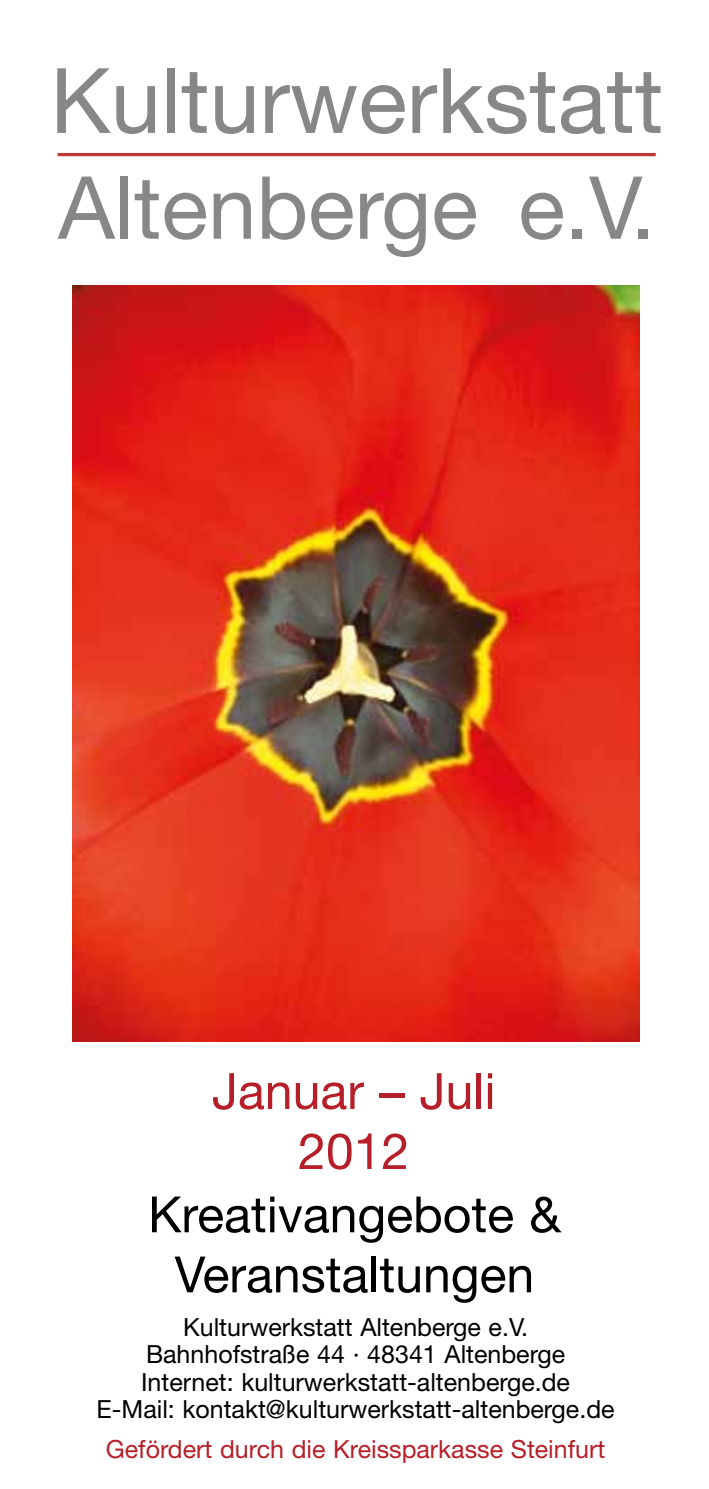
<style>
.page{position:relative;width:709px;height:1489px;background:#fff}
.page>*{position:absolute;margin:0;border:0;box-sizing:border-box;transform-origin:0 0}
.t1{font:90.5px "Helvetica Neue";color:#878787}
.t2{font:87px "Helvetica Neue";color:#878787}
.t3{font:50px/60px "Helvetica Neue";color:#000;text-align:center}
.t4{font:50px/60px "Helvetica Neue";color:#b61f29;text-align:center}
.t5{font:25px/27.5px "Helvetica Neue";color:#000;text-align:center}
.t6{font:25px "Helvetica Neue";color:#b61f29}
</style>
<div class="page">
<hr style="left:58px;top:153px;width:597px;height:3px;background:#bd3736">
<img style="left:73px;top:285px;width:567px;height:756px">
<h1 class="t1" style="left:50px;top:47px;width:614px">Kulturwerkstatt</h1>
<h2 class="t2" style="left:58px;top:156px;width:598px">Altenberge e.V.</h2>
<h3 class="t4" style="left:212px;top:1060px;width:285px">Januar – Juli<br>2012</h3>
<h3 class="t3" style="left:148px;top:1183px;width:414px">Kreativangebote &amp;<br>Veranstaltungen</h3>
<p class="t5" style="left:97px;top:1312px;width:519px">Kulturwerkstatt Altenberge e.V.<br>Bahnhofstraße 44 · 48341 Altenberge<br>Internet: kulturwerkstatt-altenberge.de<br>E-Mail: kontakt@kulturwerkstatt-altenberge.de</p>
<p class="t6" style="left:106px;top:1434px;width:501px">Gefördert durch die Kreissparkasse Steinfurt</p>
</div>
